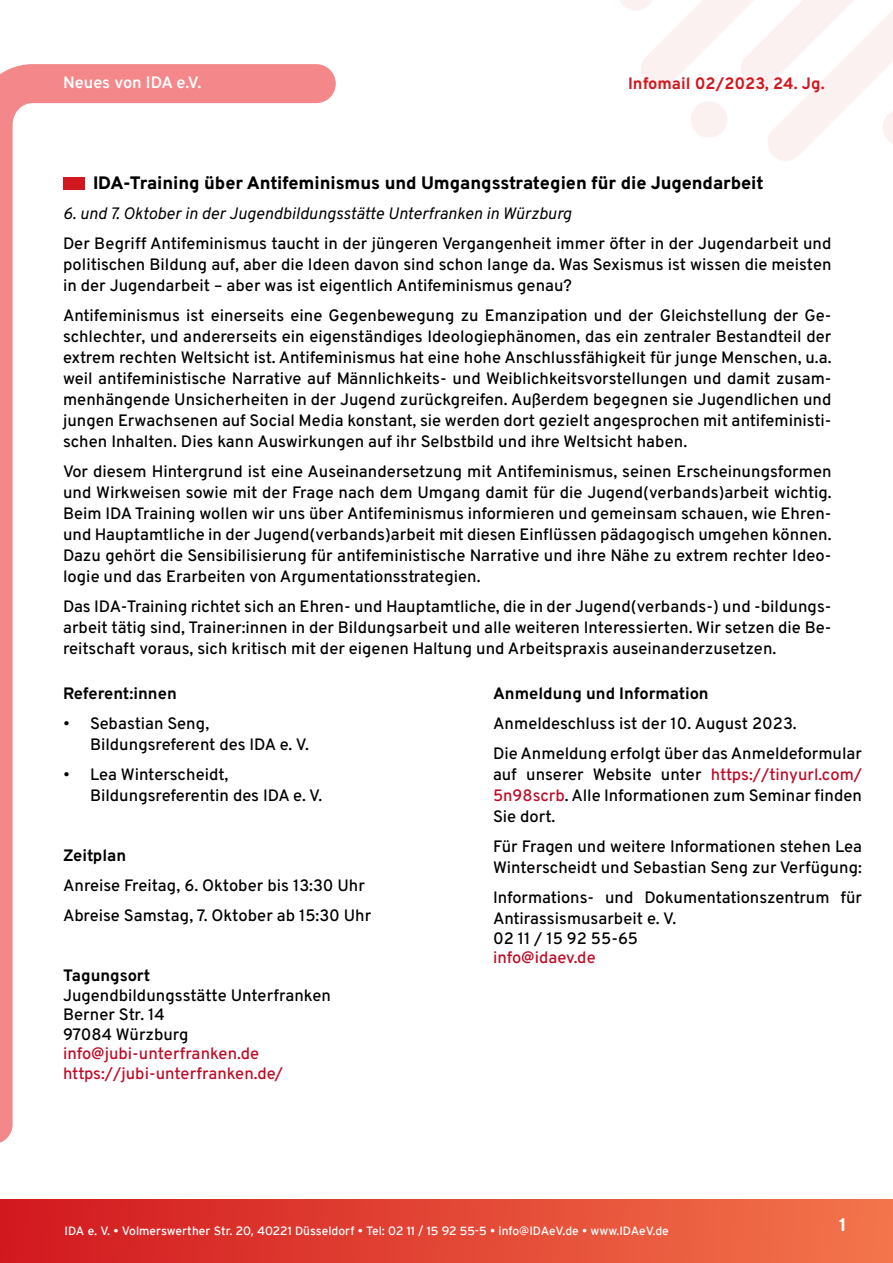
<style>
.page{position:relative;width:893px;height:1263px;background:#fff}
.page>*{position:absolute;margin:0;border:0;box-sizing:border-box;transform-origin:0 0}
.t1{font:800 18px "Overpass";letter-spacing:-.005em;color:#000}
.t2{font:500 16.5px/21px "Overpass";color:#000}
.t3{font:500 16.5px/19.5px "Overpass";color:#bf0b26}
.t4{font:italic 16.5px "Overpass";color:#000}
.t5{font:700 16.5px "Overpass";color:#000}
.t6{font:700 16.5px "Overpass";color:#d2181f}
.t7{font:600 16.5px "Overpass";letter-spacing:-.01em;color:#fff}
.t8{font:700 16.5px "Interstate";color:#fff}
.t9{font:12px "Interstate";color:#fff}
.s1{color:#bf0b26}
.s2{font-size:18px}
</style>
<div class="page">
<div style="left:0;top:1199px;width:893px;height:64px;background:linear-gradient(to right,#d2181f,#f3754b)"></div>
<svg style="left:0;top:64px;width:336px;height:1079px"></svg>
<div style="left:63px;top:177px;width:21px;height:13px;background:#d2181f"></div>
<p class="t7" style="left:63px;top:74px;width:140px">Neues von IDA e.V.</p>
<p class="t6" style="left:628px;top:75px;width:198px">Infomail 02/2023, 24. Jg.</p>
<p class="t1" style="left:93px;top:173px;width:672px">IDA-Training über Antifeminismus und Umgangsstrategien für die Jugendarbeit</p>
<p class="t4" style="left:63px;top:204px;width:510px">6. und 7. Oktober in der Jugendbildungsstätte Unterfranken in Würzburg</p>
<p class="t2" style="left:63px;top:234px;width:770px;text-align:justify">Der Begriff Antifeminismus taucht in der jüngeren Vergangenheit immer öfter in der Jugendarbeit und politischen Bildung auf, aber die Ideen davon sind schon lange da. Was Sexismus ist wissen die meisten in der Jugendarbeit – aber was ist eigentlich Antifeminismus genau?</p>
<p class="t2" style="left:63px;top:306px;width:770px;text-align:justify">Antifeminismus ist einerseits eine Gegenbewegung zu Emanzipation und der Gleichstellung der Ge&shy;schlechter, und andererseits ein eigenständiges Ideologiephänomen, das ein zentraler Bestandteil der extrem rechten Weltsicht ist. Antifeminismus hat eine hohe Anschlussfähigkeit für junge Menschen, u.a. weil antifeministische Narrative auf Männlichkeits- und Weiblichkeitsvorstellungen und damit zusam&shy;menhängende Unsicherheiten in der Jugend zurückgreifen. Außerdem begegnen sie Jugendlichen und jungen Erwachsenen auf Social Media konstant, sie werden dort gezielt angesprochen mit antifeministi&shy;schen Inhalten. Dies kann Auswirkungen auf ihr Selbstbild und ihre Weltsicht haben.</p>
<p class="t2" style="left:63px;top:462px;width:770px;text-align:justify">Vor diesem Hintergrund ist eine Auseinandersetzung mit Antifeminismus, seinen Erscheinungsformen und Wirkweisen sowie mit der Frage nach dem Umgang damit für die Jugend(verbands)arbeit wichtig.<br>Beim IDA Training wollen wir uns über Antifeminismus informieren und gemeinsam schauen, wie Ehren&shy;und Hauptamtliche in der Jugend(verbands)arbeit mit diesen Einflüssen pädagogisch umgehen können.<br>Dazu gehört die Sensibilisierung für antifeministische Narrative und ihre Nähe zu extrem rechter Ideo&shy;logie und das Erarbeiten von Argumentationsstrategien.</p>
<p class="t2" style="left:63px;top:597px;width:770px;text-align:justify">Das IDA-Training richtet sich an Ehren- und Hauptamtliche, die in der Jugend(verbands-) und -bildungs&shy;arbeit tätig sind, Trainer:innen in der Bildungsarbeit und alle weiteren Interessierten. Wir setzen die Be&shy;reitschaft voraus, sich kritisch mit der eigenen Haltung und Arbeitspraxis auseinanderzusetzen.</p>
<p class="t5" style="left:63px;top:684px;width:115px">Referent:innen</p>
<p class="t2" style="left:90px;top:714px;width:220px;text-indent:-27px">• Sebastian Seng,<br>Bildungsreferent des IDA e. V.</p>
<p class="t2" style="left:90px;top:765px;width:234px;text-indent:-27px">• Lea Winterscheidt,<br>Bildungsreferentin des IDA e. V.</p>
<p class="t5" style="left:493px;top:684px;width:217px">Anmeldung und Information</p>
<p class="t2" style="left:493px;top:710px;width:371px;line-height:30px">Anmeldeschluss ist der 10. August 2023.<br>Die Anmeldung erfolgt über das Anmeldeformular</p>
<p class="t2" style="left:493px;top:765px;width:371px;text-align:justify">auf unserer Website unter <span class="s1">https://tinyurl.com/ 5n98scrb</span>. Alle Informationen zum Seminar finden Sie dort.</p>
<p class="t2" style="left:493px;top:837px;width:371px">Für Fragen und weitere Informationen stehen Lea<br>Winterscheidt und Sebastian Seng zur Verfügung:</p>
<p class="t2" style="left:493px;top:888px;width:371px">Informations- und Dokumentationszentrum für<br>Antirassismusarbeit e. V.</p>
<p class="t2" style="left:493px;top:929px;width:147px">02 11 / 15 92 55-65</p>
<p class="t3" style="left:493px;top:949px;width:104px">info@idaev.de</p>
<p class="t5" style="left:63px;top:846px;width:65px">Zeitplan</p>
<p class="t2" style="left:63px;top:872px;width:310px;line-height:30px">Anreise Freitag, 6. Oktober bis 13:30 Uhr<br>Abreise Samstag, 7. Oktober ab 15:30 Uhr</p>
<p class="t5" style="left:63px;top:966px;width:89px">Tagungsort</p>
<p class="t2" style="left:63px;top:987px;width:269px;line-height:19.5px">Jugendbildungsstätte Unterfranken<br>Berner Str. 14<br>97084 Würzburg</p>
<p class="t3" style="left:63px;top:1045px;width:222px">info@jubi-unterfranken.de https://jubi-unterfranken.de/</p>
<p class="t9" style="left:65px;top:1227px;width:606px">IDA e. V. • Volmerswerther Str. 20, 40221 Düsseldorf • Tel: 02 11 / 15 92 55-5 • info@IDAeV.de • www.IDAeV.de</p>
<p class="t8" style="left:818px;top:1218px;width:32px">1 <span class="s2">1</span></p>
</div>
